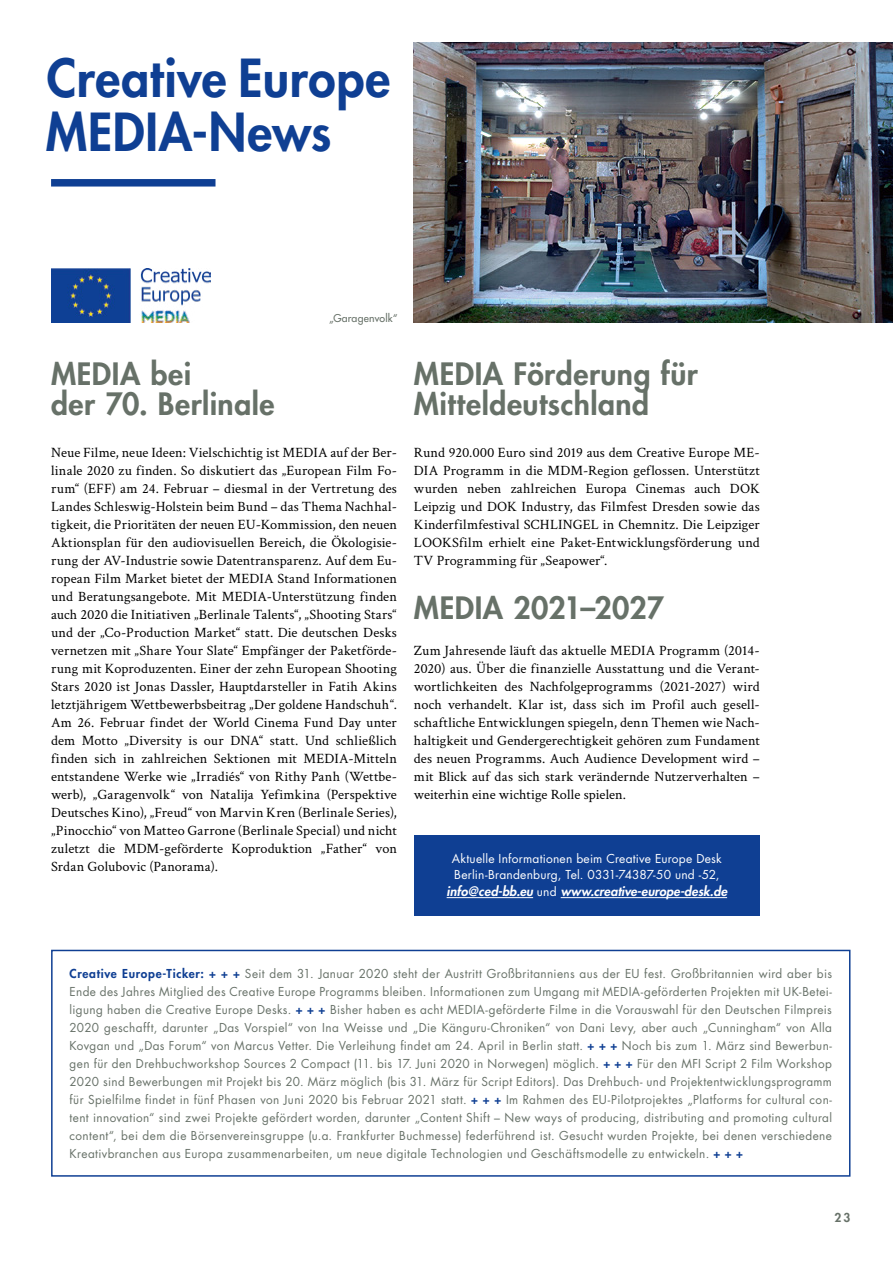
<style>
.page{position:relative;width:893px;height:1263px;background:#fff}
.page>*{position:absolute;margin:0;border:0;box-sizing:border-box;transform-origin:0 0}
.t1{font:800 51px/54px "Futura Std";letter-spacing:.015em;color:#0f3f93}
.t2{font:800 30px/30px "Futura Std";letter-spacing:.02em;color:#677168}
.t3{font:14.25px/18px "Crimson Text";letter-spacing:.005em;color:#000;text-align:justify}
.t4{font:italic 800 12.75px "Futura Std";letter-spacing:.005em;color:#fff}
.t5{font:12px/18px "Futura Std";letter-spacing:.035em;color:#677168;text-align:justify}
.t6{font:12px/16.5px "Futura Std";letter-spacing:.02em;color:#fff}
.t7{font:800 12px "Futura Std";color:#677168}
.t8{font:500 10.5px "Futura Std";letter-spacing:.015em;color:#677168}
.s1{font-weight:400;font-style:normal;font-size:12px}
.s2{font-weight:800;color:#0f3f93}
</style>
<div class="page">
<hr style="left:0;top:0;width:1px;height:1263px;background:#e7eae8">
<div style="left:51px;top:950px;width:799px;height:227px;border:2px solid #0f3f93"></div>
<div style="left:414px;top:835px;width:346px;height:81px;background:#0f3f93"></div>
<hr style="left:447px;top:897px;width:86px;height:1px;background:#fff">
<hr style="left:561px;top:897px;width:166px;height:1px;background:#fff">
<img style="left:414px;top:43px;width:479px;height:279px">
<img style="left:51px;top:269px;width:160px;height:53px">
<div style="left:51px;top:179px;width:164px;height:8px;background:#0f3f93"></div>
<h1 class="t1" style="left:46px;top:51px;width:346px">Creative Europe<br>MEDIA-News</h1>
<p class="t8" style="left:329px;top:311px;width:70px">„Garagenvolk“</p>
<h2 class="t2" style="left:51px;top:358px;width:225px">MEDIA bei<br>der 70. Berlinale</h2>
<p class="t3" style="left:51px;top:442px;width:347px">Neue Filme, neue Ideen: Vielschichtig ist MEDIA auf der Ber&shy;linale 2020 zu finden. So diskutiert das „European Film Fo&shy;rum“ (EFF) am 24. Februar – diesmal in der Vertretung des Landes Schleswig-Holstein beim Bund – das Thema Nachhal&shy;tigkeit, die Prioritäten der neuen EU-Kommission, den neuen Aktionsplan für den audiovisuellen Bereich, die Ökologisie&shy;rung der AV-Industrie sowie Datentransparenz. Auf dem Eu&shy;ropean Film Market bietet der MEDIA Stand Informationen und Beratungsangebote. Mit MEDIA-Unterstützung finden auch 2020 die Initiativen „Berlinale Talents“, „Shooting Stars“ und der „Co-Production Market“ statt. Die deutschen Desks vernetzen mit „Share Your Slate“ Empfänger der Paketförde&shy;rung mit Koproduzenten. Einer der zehn European Shooting Stars 2020 ist Jonas Dassler, Hauptdarsteller in Fatih Akins letztjährigem Wettbewerbsbeitrag „Der goldene Handschuh“.<br>Am 26. Februar findet der World Cinema Fund Day unter dem Motto „Diversity is our DNA“ statt. Und schließlich finden sich in zahlreichen Sektionen mit MEDIA-Mitteln entstandene Werke wie „Irradiés“ von Rithy Panh (Wettbe&shy;werb), „Garagenvolk“ von Natalija Yefimkina (Perspektive Deutsches Kino), „Freud“ von Marvin Kren (Berlinale Series), „Pinocchio“ von Matteo Garrone (Berlinale Special) und nicht zuletzt die MDM-geförderte Koproduktion „Father“ von Srdan Golubovic (Panorama).</p>
<h2 class="t2" style="left:414px;top:358px;width:285px">MEDIA Förderung für<br>Mitteldeutschland</h2>
<p class="t3" style="left:414px;top:442px;width:347px">Rund 920.000 Euro sind 2019 aus dem Creative Europe ME-DIA Programm in die MDM-Region geflossen. Unterstützt wurden neben zahlreichen Europa Cinemas auch DOK Leipzig und DOK Industry, das Filmfest Dresden sowie das Kinderfilmfestival SCHLINGEL in Chemnitz. Die Leipziger LOOKSfilm erhielt eine Paket-Entwicklungsförderung und TV Programming für „Seapower“.</p>
<h2 class="t2" style="left:414px;top:592px;width:252px">MEDIA 2021–2027</h2>
<p class="t3" style="left:414px;top:640px;width:347px">Zum Jahresende läuft das aktuelle MEDIA Programm (2014- 2020) aus. Über die finanzielle Ausstattung und die Verant&shy;wortlichkeiten des Nachfolgeprogramms (2021-2027) wird noch verhandelt. Klar ist, dass sich im Profil auch gesell&shy;schaftliche Entwicklungen spiegeln, denn Themen wie Nach&shy;haltigkeit und Gendergerechtigkeit gehören zum Fundament des neuen Programms. Auch Audience Development wird – mit Blick auf das sich stark verändernde Nutzerverhalten – weiterhin eine wichtige Rolle spielen.</p>
<p class="t6" style="left:452px;top:850px;width:272px">Aktuelle Informationen beim Creative Europe Desk<br>Berlin-Brandenburg, Tel. 0331-74387-50 und -52,</p>
<p class="t4" style="left:447px;top:883px;width:282px">info@ced-bb.eu <span class="s1">und</span> www.creative-europe-desk.de</p>
<p class="t5" style="left:70px;top:965px;width:764px"><span class="s2">Creative Europe-Ticker: + + +</span> Seit dem 31. Januar 2020 steht der Austritt Großbritanniens aus der EU fest. Großbritannien wird aber bis Ende des Jahres Mitglied des Creative Europe Programms bleiben. Informationen zum Umgang mit MEDIA-geförderten Projekten mit UK-Betei&shy;ligung haben die Creative Europe Desks. <span class="s2">+ + +</span> Bisher haben es acht MEDIA-geförderte Filme in die Vorauswahl für den Deutschen Filmpreis 2020 geschafft, darunter „Das Vorspiel“ von Ina Weisse und „Die Känguru-Chroniken“ von Dani Levy, aber auch „Cunningham“ von Alla Kovgan und „Das Forum“ von Marcus Vetter. Die Verleihung findet am 24. April in Berlin statt. <span class="s2">+ + +</span> Noch bis zum 1. März sind Bewerbun&shy;gen für den Drehbuchworkshop Sources 2 Compact (11. bis 17. Juni 2020 in Norwegen) möglich. <span class="s2">+ + +</span> Für den MFI Script 2 Film Workshop 2020 sind Bewerbungen mit Projekt bis 20. März möglich (bis 31. März für Script Editors). Das Drehbuch- und Projektentwicklungsprogramm für Spielfilme findet in fünf Phasen von Juni 2020 bis Februar 2021 statt. <span class="s2">+ + +</span> Im Rahmen des EU-Pilotprojektes „Platforms for cultural con&shy;tent innovation“ sind zwei Projekte gefördert worden, darunter „Content Shift – New ways of producing, distributing and promoting cultural content“, bei dem die Börsenvereinsgruppe (u.a. Frankfurter Buchmesse) federführend ist. Gesucht wurden Projekte, bei denen verschiedene Kreativbranchen aus Europa zusammenarbeiten, um neue digitale Technologien und Geschäftsmodelle zu entwickeln. <span class="s2">+ + +</span></p>
<p class="t7" style="left:834px;top:1210px;width:18px">23</p>
</div>
